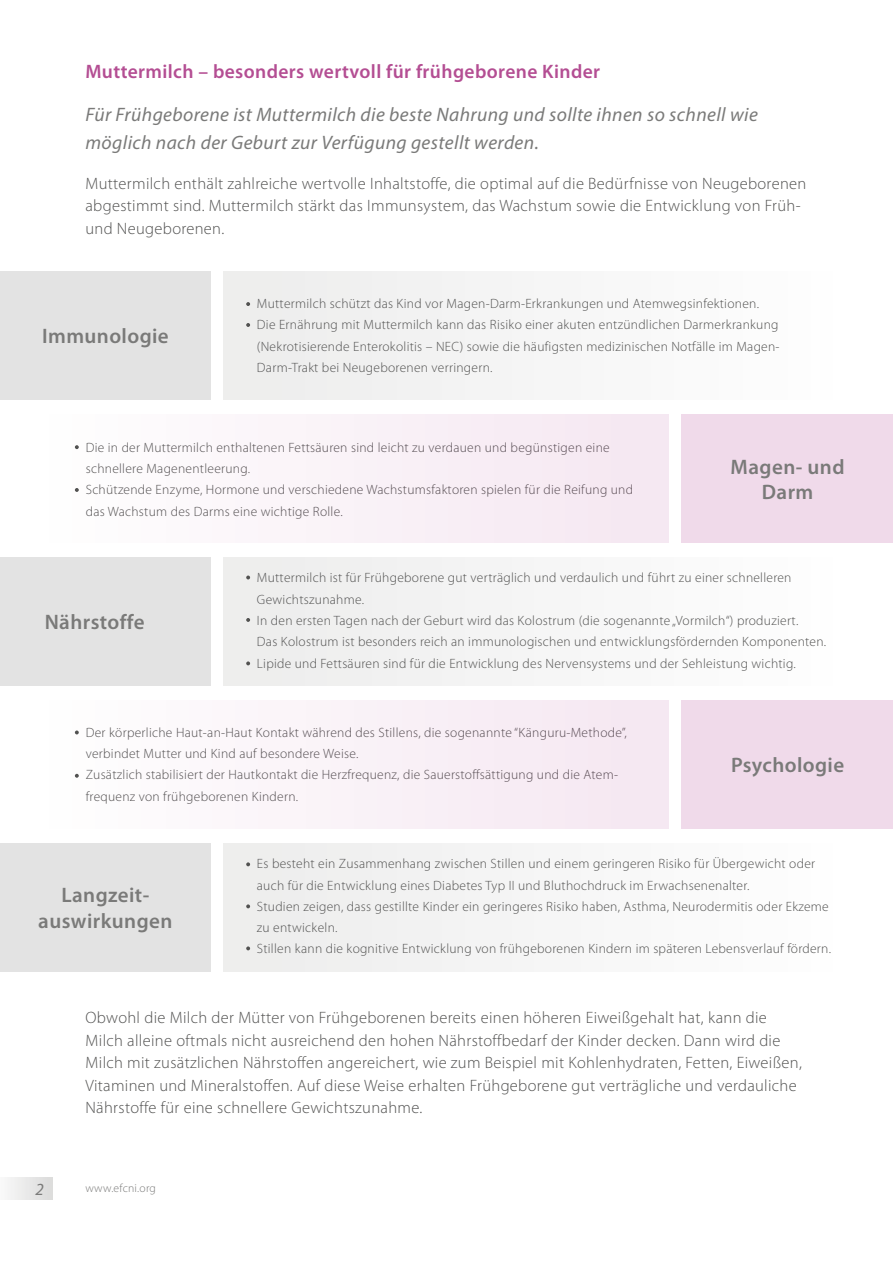
<style>
.page{position:relative;width:893px;height:1263px;background:#fff}
.page>*{position:absolute;margin:0;border:0;box-sizing:border-box;transform-origin:0 0}
.t1{font:600 21px/25.2px "Myriad Pro";letter-spacing:.02em;color:#7a7a79;text-align:center}
.t2{font:italic 19.5px/27.3px "Myriad Pro";letter-spacing:.02em;color:#7a7a79}
.t3{font:600 19.5px "Myriad Pro";letter-spacing:.02em;color:#b44e93}
.t4{font:italic 17.1px "Myriad Pro";color:#7a7a79}
.t5{font:300 16.5px/22.5px "Myriad Pro";letter-spacing:.02em;color:#525251}
.t6{font:300 13.5px/21.3px "Myriad Pro";letter-spacing:.02em;color:#525251}
.t7{font:300 11.7px "Myriad Pro";letter-spacing:.02em;color:#7a7a79}
</style>
<div class="page">
<div style="left:0;top:1177px;width:53px;height:22px;background:linear-gradient(to right,#f9f9f9,#dadada)"></div>
<div style="left:0;top:271px;width:211px;height:129px;background:#e3e3e3"></div>
<div style="left:0;top:843px;width:211px;height:129px;background:#e3e3e3"></div>
<div style="left:0;top:557px;width:211px;height:128px;background:#e3e3e3"></div>
<div style="left:682px;top:414px;width:211px;height:129px;background:#f0daea"></div>
<div style="left:682px;top:700px;width:211px;height:129px;background:#f0daea"></div>
<div style="left:224px;top:271px;width:669px;height:129px;background:#f6f6f6"></div>
<div style="left:224px;top:843px;width:669px;height:129px;background:#f6f6f6"></div>
<div style="left:224px;top:557px;width:669px;height:128px;background:#f6f6f6"></div>
<div style="left:0;top:414px;width:669px;height:129px;background:#faf3f8"></div>
<div style="left:0;top:700px;width:669px;height:129px;background:#faf3f8"></div>
<svg style="left:246px;top:302px;width:4px;height:4px"></svg>
<svg style="left:246px;top:575px;width:4px;height:4px"></svg>
<svg style="left:246px;top:618px;width:4px;height:4px"></svg>
<svg style="left:246px;top:661px;width:4px;height:4px"></svg>
<svg style="left:75px;top:488px;width:4px;height:4px"></svg>
<svg style="left:75px;top:774px;width:4px;height:4px"></svg>
<svg style="left:75px;top:445px;width:4px;height:4px"></svg>
<svg style="left:75px;top:730px;width:4px;height:4px"></svg>
<svg style="left:246px;top:862px;width:4px;height:4px"></svg>
<svg style="left:246px;top:323px;width:4px;height:4px"></svg>
<svg style="left:246px;top:904px;width:4px;height:4px"></svg>
<svg style="left:246px;top:946px;width:4px;height:4px"></svg>
<h2 class="t3" style="left:85px;top:59px;width:516px">Muttermilch – besonders wertvoll für frühgeborene Kinder</h2>
<h2 class="t2" style="left:85px;top:101px;width:674px">Für Frühgeborene ist Muttermilch die beste Nahrung und sollte ihnen so schnell wie möglich nach der Geburt zur Verfügung gestellt werden.</h2>
<p class="t5" style="left:85px;top:172px;width:722px">Muttermilch enthält zahlreiche wertvolle Inhaltstoffe, die optimal auf die Bedürfnisse von Neugeborenen abgestimmt sind. Muttermilch stärkt das Immunsystem, das Wachstum sowie die Entwicklung von Früh&shy;und Neugeborenen.</p>
<h1 class="t1" style="left:42px;top:323px;width:128px">Immunologie</h1>
<p class="t6" style="left:257px;top:293px;width:524px">Muttermilch schützt das Kind vor Magen-Darm-Erkrankungen und Atemwegsinfektionen.<br>Die Ernährung mit Muttermilch kann das Risiko einer akuten entzündlichen Darmerkrankung (Nekrotisierende Enterokolitis – NEC) sowie die häufigsten medizinischen Notfälle im Magen-Darm-Trakt bei Neugeborenen verringern.</p>
<p class="t6" style="left:86px;top:437px;width:549px">Die in der Muttermilch enthaltenen Fettsäuren sind leicht zu verdauen und begünstigen eine schnellere Magenentleerung.<br>Schützende Enzyme, Hormone und verschiedene Wachstumsfaktoren spielen für die Reifung und das Wachstum des Darms eine wichtige Rolle.</p>
<h1 class="t1" style="left:731px;top:453px;width:115px">Magen- und<br>Darm</h1>
<h1 class="t1" style="left:45px;top:609px;width:101px">Nährstoffe</h1>
<p class="t6" style="left:257px;top:567px;width:571px">Muttermilch ist für Frühgeborene gut verträglich und verdaulich und führt zu einer schnelleren Gewichtszunahme.<br>In den ersten Tagen nach der Geburt wird das Kolostrum (die sogenannte „Vormilch“) produziert.<br>Das Kolostrum ist besonders reich an immunologischen und entwicklungsfördernden Komponenten.<br>Lipide und Fettsäuren sind für die Entwicklung des Nervensystems und der Sehleistung wichtig.</p>
<p class="t6" style="left:86px;top:722px;width:543px">Der körperliche Haut-an-Haut Kontakt während des Stillens, die sogenannte “Känguru-Methode”, verbindet Mutter und Kind auf besondere Weise.<br>Zusätzlich stabilisiert der Hautkontakt die Herzfrequenz, die Sauerstoffsättigung und die Atem&shy;frequenz von frühgeborenen Kindern.</p>
<h1 class="t1" style="left:731px;top:752px;width:115px">Psychologie</h1>
<h1 class="t1" style="left:38px;top:882px;width:136px">Langzeit&shy;auswirkungen</h1>
<p class="t6" style="left:257px;top:853px;width:576px">Es besteht ein Zusammenhang zwischen Stillen und einem geringeren Risiko für Übergewicht oder auch für die Entwicklung eines Diabetes Typ II und Bluthochdruck im Erwachsenenalter.<br>Studien zeigen, dass gestillte Kinder ein geringeres Risiko haben, Asthma, Neurodermitis oder Ekzeme zu entwickeln.<br>Stillen kann die kognitive Entwicklung von frühgeborenen Kindern im späteren Lebensverlauf fördern.</p>
<p class="t5" style="left:85px;top:1006px;width:718px">Obwohl die Milch der Mütter von Frühgeborenen bereits einen höheren Eiweißgehalt hat, kann die Milch alleine oftmals nicht ausreichend den hohen Nährstoffbedarf der Kinder decken. Dann wird die Milch mit zusätzlichen Nährstoffen angereichert, wie zum Beispiel mit Kohlenhydraten, Fetten, Eiweißen, Vitaminen und Mineralstoffen. Auf diese Weise erhalten Frühgeborene gut verträgliche und verdauliche Nährstoffe für eine schnellere Gewichtszunahme.</p>
<p class="t4" style="left:35px;top:1178px;width:10px">2</p>
<p class="t7" style="left:85px;top:1182px;width:72px">www.efcni.org</p>
</div>
